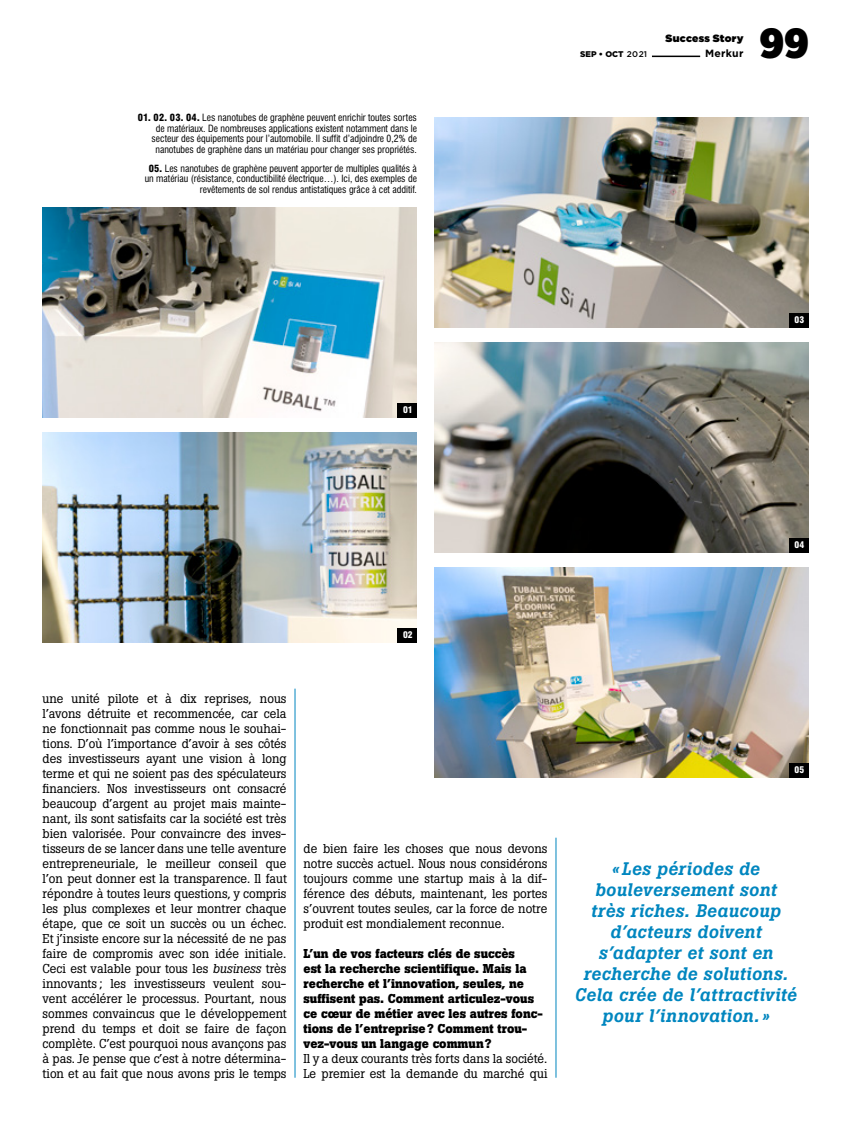
<style>
.page{position:relative;width:851px;height:1127px;background:#fff}
.page>*{position:absolute;margin:0;border:0;box-sizing:border-box;transform-origin:0 0}
.t1{font:900 42px "Gotham Narrow";color:#000}
.t2{font:italic 500 18px/21px "Boton Pro";letter-spacing:.02em;color:#0086bf;text-align:center}
.t3{font:12.75px/15px "Boton Pro";color:#000;text-align:justify}
.t4{font:700 12.75px/15px "Boton Pro";color:#000}
.t5{font:10.5px "Gotham Ultra";letter-spacing:.025em;color:#000}
.t6{font:700 10.5px "Gotham";letter-spacing:.025em;color:#000}
.t7{font:condensed 9.75px/10.5px "Swiss 721 BT";color:#000;text-align:right}
.t8{font:900 condensed 9px "Swiss 721 BT";color:#fff}
.t9{font:900 8.25px "Gotham";color:#000}
.s1{font-weight:900}
.s2{font-weight:500}
.s3{font-style:italic}
</style>
<div class="page">
<hr style="left:652px;top:56px;width:48px;height:1px;background:#000">
<hr style="left:294px;top:689px;width:1px;height:389px;background:#0086bf">
<hr style="left:555px;top:838px;width:1px;height:240px;background:#0086bf">
<img style="left:43px;top:208px;width:374px;height:210px">
<img style="left:434px;top:117px;width:374px;height:210px">
<img style="left:43px;top:433px;width:374px;height:210px">
<img style="left:434px;top:342px;width:374px;height:211px">
<img style="left:434px;top:568px;width:374px;height:210px">
<div style="left:398px;top:403px;width:19px;height:14px;background:#000"></div>
<div style="left:789px;top:313px;width:19px;height:14px;background:#000"></div>
<div style="left:789px;top:538px;width:19px;height:15px;background:#000"></div>
<div style="left:789px;top:763px;width:19px;height:15px;background:#000"></div>
<div style="left:398px;top:628px;width:19px;height:15px;background:#000"></div>
<p class="t7" style="left:138px;top:112px;width:280px"><span class="s1">01. 02. 03. 04.</span> Les nanotubes de graphène peuvent enrichir toutes sortes de matériaux. De nombreuses applications existent notamment dans le secteur des équipements pour l’automobile. Il suffit d’adjoindre 0,2% de nanotubes de graphène dans un matériau pour changer ses propriétés.</p>
<p class="t7" style="left:145px;top:163px;width:274px"><span class="s1">05.</span> Les nanotubes de graphène peuvent apporter de multiples qualités à un matériau (résistance, conductibilité électrique…). Ici, des exemples de revêtements de sol rendus antistatiques grâce à cet additif.</p>
<p class="t8" style="left:403px;top:404px;width:11px">01</p>
<p class="t5" style="left:665px;top:33px;width:79px">Success Story</p>
<p class="t9" style="left:580px;top:50px;width:68px">SEP • OCT <span class="s2">2021</span></p>
<p class="t6" style="left:705px;top:48px;width:40px">Merkur</p>
<h1 class="t1" style="left:759px;top:14px;width:51px">99</h1>
<p class="t8" style="left:794px;top:314px;width:11px">03</p>
<p class="t8" style="left:794px;top:540px;width:11px">04</p>
<p class="t8" style="left:403px;top:630px;width:11px">02</p>
<p class="t3" style="left:43px;top:691px;width:246px">une unité pilote et à dix reprises, nous l’avons détruite et recommencée, car cela ne fonctionnait pas comme nous le souhai&shy;tions. D’où l’importance d’avoir à ses côtés des investisseurs ayant une vision à long terme et qui ne soient pas des spéculateurs financiers. Nos investisseurs ont consacré beaucoup d’argent au projet mais mainte&shy;nant, ils sont satisfaits car la société est très bien valorisée. Pour convaincre des inves&shy;tisseurs de se lancer dans une telle aventure entrepreneuriale, le meilleur conseil que l’on peut donner est la transparence. Il faut répondre à toutes leurs questions, y compris les plus complexes et leur montrer chaque étape, que ce soit un succès ou un échec.<br>Et j’insiste encore sur la nécessité de ne pas faire de compromis avec son idée initiale.<br>Ceci est valable pour tous les <span class="s3">business</span> très innovants ; les investisseurs veulent sou&shy;vent accélérer le processus. Pourtant, nous sommes convaincus que le développement prend du temps et doit se faire de façon complète. C’est pourquoi nous avançons pas à pas. Je pense que c’est à notre détermina&shy;tion et au fait que nous avons pris le temps</p>
<p class="t3" style="left:303px;top:841px;width:245px">de bien faire les choses que nous devons notre succès actuel. Nous nous considérons toujours comme une startup mais à la dif&shy;férence des débuts, maintenant, les portes s’ouvrent toutes seules, car la force de notre produit est mondialement reconnue.</p>
<p class="t4" style="left:303px;top:946px;width:241px">L’un de vos facteurs clés de succès<br>est la recherche scientifique. Mais la recherche et l’innovation, seules, ne suffisent pas. Comment articulez-vous ce cœur de métier avec les autres fonc&shy;tions de l’entreprise? Comment trou&shy;vez-vous un langage commun?</p>
<p class="t3" style="left:303px;top:1051px;width:245px">Il y a deux courants très forts dans la société.<br>Le premier est la demande du marché qui</p>
<p class="t8" style="left:794px;top:765px;width:11px">05</p>
<h2 class="t2" style="left:575px;top:858px;width:223px">« Les périodes de bouleversement sont<br>très riches. Beaucoup d’acteurs doivent s’adapter et sont en recherche de solutions.<br>Cela crée de l’attractivité pour l’innovation.»</h2>
</div>
